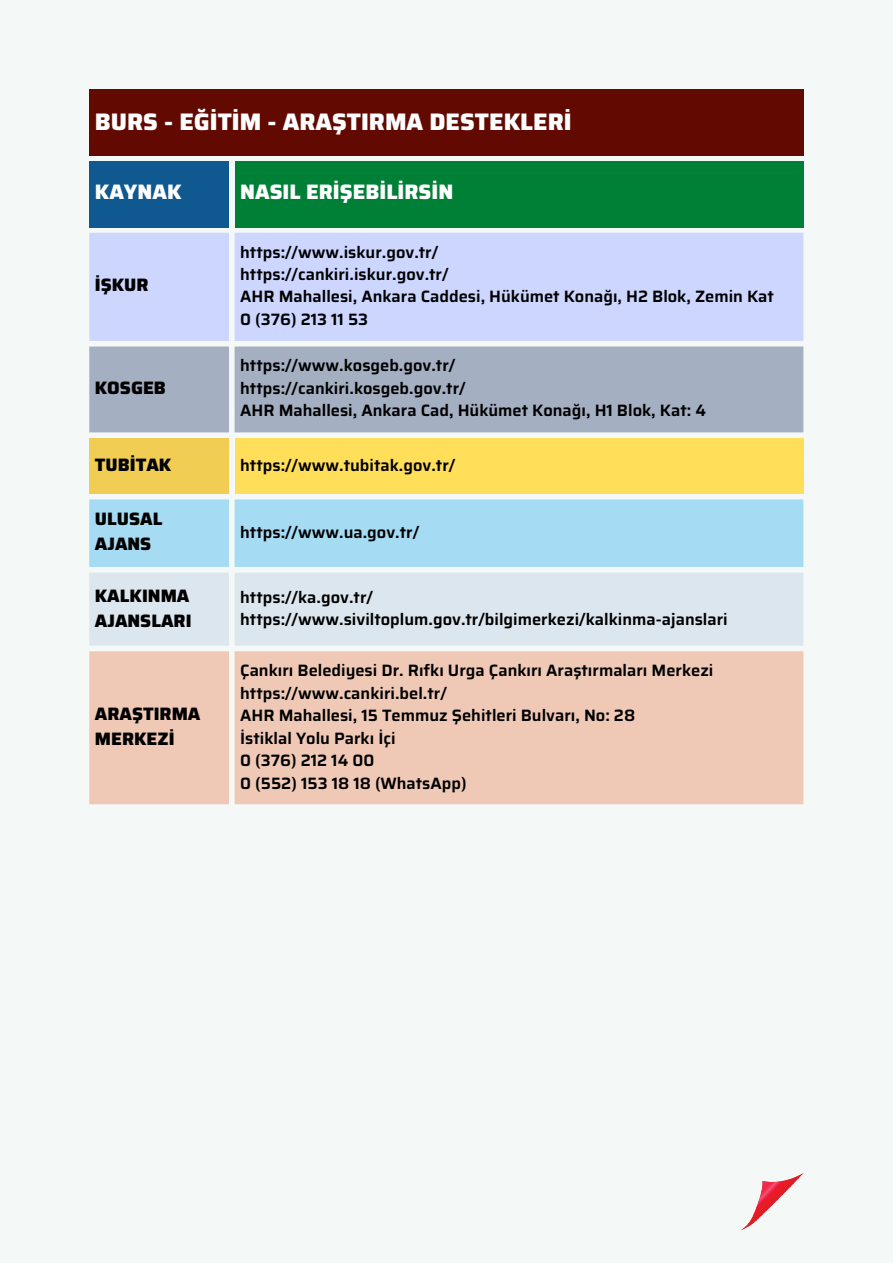
<style>
.page{position:relative;width:893px;height:1264px;background:#fff}
.page>*{position:absolute;margin:0;border:0;box-sizing:border-box;transform-origin:0 0}
.t1{font:800 24px "Saira";color:#fff}
.t2{font:800 21px "Saira";color:#fff}
.t3{font:800 18px/24.8px "Saira";color:#000}
.t4{font:600 16.5px "Saira";color:#000}
</style>
<div class="page">
<div style="left:0;top:0;width:892px;height:1262px;background:#f4f8f6"></div>
<div style="left:89px;top:89px;width:714px;height:66px;background:#620a02"></div>
<div style="left:89px;top:161px;width:140px;height:66px;background:#105890"></div>
<div style="left:234px;top:161px;width:569px;height:66px;background:#008037"></div>
<div style="left:89px;top:233px;width:714px;height:108px;background:#cdd6ff"></div>
<div style="left:89px;top:346px;width:714px;height:86px;background:#a4afc1"></div>
<div style="left:89px;top:438px;width:140px;height:56px;background:#f1ce53"></div>
<div style="left:234px;top:438px;width:569px;height:56px;background:#ffde59"></div>
<div style="left:89px;top:499px;width:714px;height:68px;background:#a6dbf4"></div>
<div style="left:89px;top:572px;width:714px;height:73px;background:#dce6ee"></div>
<div style="left:89px;top:651px;width:714px;height:153px;background:#efc9b6"></div>
<svg style="left:741px;top:1173px;width:62px;height:57px"></svg>
<p class="t1" style="left:95px;top:102px;width:478px">BURS - EĞİTİM - ARAŞTIRMA DESTEKLERİ</p>
<p class="t2" style="left:95px;top:175px;width:88px">KAYNAK</p>
<p class="t2" style="left:240px;top:175px;width:214px">NASIL ERİŞEBİLİRSİN</p>
<p class="t3" style="left:95px;top:272px;width:55px">İŞKUR</p>
<p class="t3" style="left:95px;top:375px;width:73px">KOSGEB</p>
<p class="t4" style="left:240px;top:239px;width:199px">https://www.iskur.gov.tr/</p>
<p class="t4" style="left:240px;top:261px;width:210px">https://cankiri.iskur.gov.tr/</p>
<p class="t4" style="left:240px;top:284px;width:535px">AHR Mahallesi, Ankara Caddesi, Hükümet Konağı, H2 Blok, Zemin Kat</p>
<p class="t4" style="left:240px;top:306px;width:129px">0 (376) 213 11 53</p>
<p class="t4" style="left:240px;top:352px;width:216px">https://www.kosgeb.gov.tr/</p>
<p class="t4" style="left:240px;top:375px;width:227px">https://cankiri.kosgeb.gov.tr/</p>
<p class="t4" style="left:240px;top:397px;width:467px">AHR Mahallesi, Ankara Cad, Hükümet Konağı, H1 Blok, Kat: 4</p>
<p class="t3" style="left:95px;top:452px;width:78px">TUBİTAK</p>
<p class="t4" style="left:240px;top:452px;width:217px">https://www.tubitak.gov.tr/</p>
<p class="t3" style="left:95px;top:506px;width:69px">ULUSAL<br>AJANS</p>
<p class="t4" style="left:240px;top:519px;width:180px">https://www.ua.gov.tr/</p>
<p class="t3" style="left:95px;top:583px;width:98px">KALKINMA<br>AJANSLARI</p>
<p class="t4" style="left:240px;top:584px;width:134px">https://ka.gov.tr/</p>
<p class="t4" style="left:240px;top:606px;width:486px">https://www.siviltoplum.gov.tr/bilgimerkezi/kalkinma-ajanslari</p>
<p class="t3" style="left:95px;top:701px;width:107px">ARAŞTIRMA<br>MERKEZİ</p>
<p class="t4" style="left:240px;top:657px;width:472px">Çankırı Belediyesi Dr. Rıfkı Urga Çankırı Araştırmaları Merkezi</p>
<p class="t4" style="left:240px;top:679px;width:208px">https://www.cankiri.bel.tr/</p>
<p class="t4" style="left:240px;top:702px;width:396px">AHR Mahallesi, 15 Temmuz Şehitleri Bulvarı, No: 28</p>
<p class="t4" style="left:240px;top:724px;width:154px">İstiklal Yolu Parkı İçi</p>
<p class="t4" style="left:240px;top:747px;width:135px">0 (376) 212 14 00</p>
<p class="t4" style="left:240px;top:769px;width:228px">0 (552) 153 18 18 (WhatsApp)</p>
</div>
